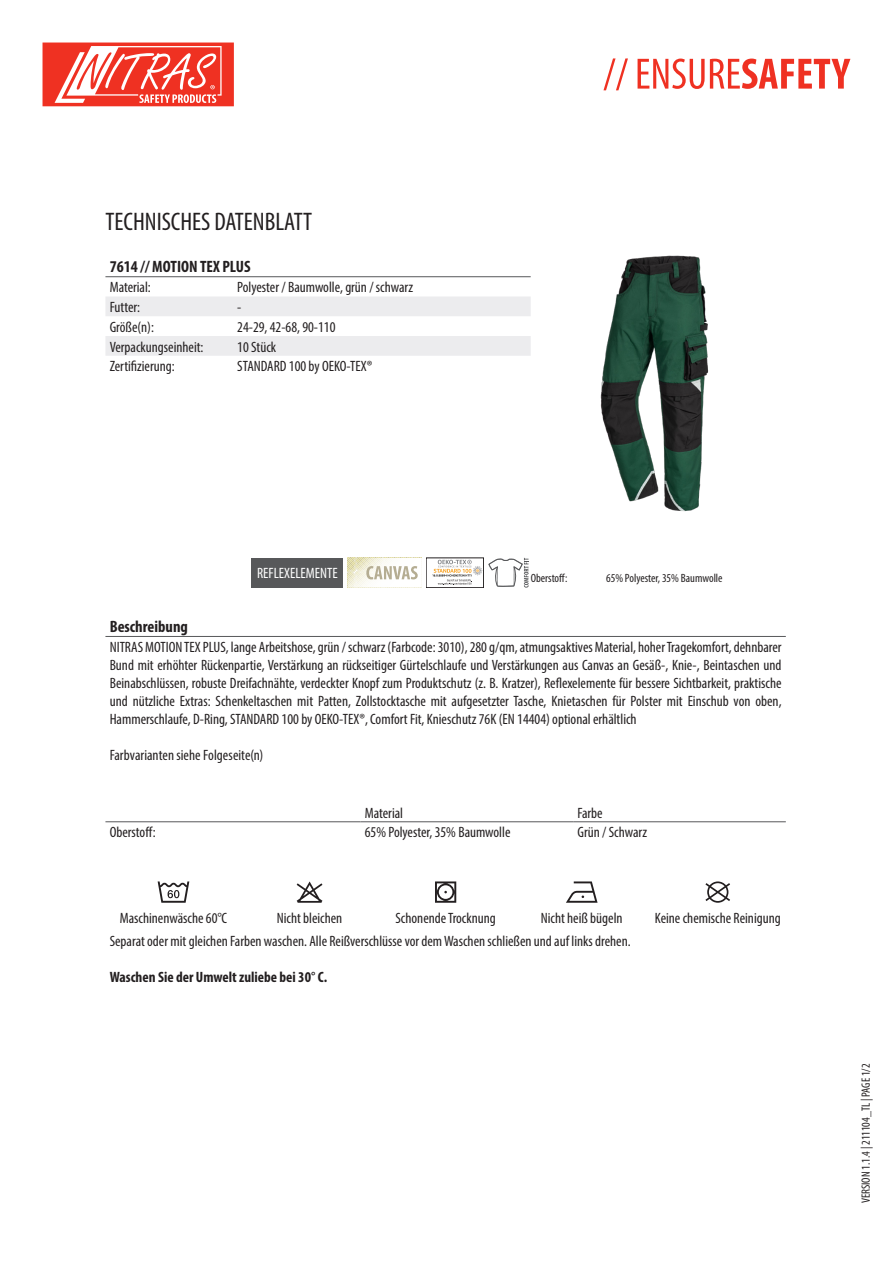
<style>
.page{position:relative;width:893px;height:1263px;background:#fff}
.page>*{position:absolute;margin:0;border:0;box-sizing:border-box;transform-origin:0 0}
.t1{font:condensed 25.5px "Myriad Pro";color:#231f20}
.t2{font:700 condensed 16.5px "Myriad Pro";color:#231f20}
.Headline_Nitras{font:condensed 15px/18px "Myriad Pro";color:#231f20;text-align:justify}
.t3{font:700 condensed 15px "Myriad Pro";color:#231f20}
.t4{font:condensed 15px "Myriad Pro";color:#fff}
.t5{font:condensed 12px "Myriad Pro";color:#231f20}
</style>
<div class="page">
<svg style="left:603px;top:58px;width:247px;height:32px"></svg>
<svg style="left:43px;top:43px;width:191px;height:63px"></svg>
<svg style="left:105px;top:297px;width:426px;height:59px"></svg>
<hr style="left:105px;top:276px;width:128px;height:1px;background:#57585a">
<hr style="left:233px;top:276px;width:298px;height:1px;background:#57585a">
<img style="left:600px;top:256px;width:109px;height:255px">
<div style="left:252px;top:558px;width:91px;height:30px;background:#57585a"></div>
<svg style="left:347px;top:558px;width:75px;height:30px"></svg>
<div style="left:426px;top:558px;width:58px;height:30px;border:1px solid #231f20"></div>
<svg style="left:432px;top:560px;width:50px;height:25px"></svg>
<svg style="left:488px;top:558px;width:41px;height:30px"></svg>
<hr style="left:105px;top:636px;width:681px;height:1px;background:#57585a">
<svg style="left:105px;top:822px;width:681px;height:1px"></svg>
<hr style="left:105px;top:821px;width:256px;height:1px;background:#57585a">
<hr style="left:361px;top:821px;width:212px;height:1px;background:#57585a">
<hr style="left:573px;top:821px;width:213px;height:1px;background:#57585a">
<svg style="left:158px;top:881px;width:31px;height:22px"></svg>
<svg style="left:297px;top:881px;width:25px;height:22px"></svg>
<svg style="left:435px;top:881px;width:21px;height:22px"></svg>
<svg style="left:566px;top:881px;width:32px;height:22px"></svg>
<svg style="left:705px;top:881px;width:25px;height:22px"></svg>
<p class="t1" style="left:105px;top:206px;width:208px">TECHNISCHES DATENBLATT</p>
<p class="t2" style="left:110px;top:257px;width:142px">7614 // MOTION TEX PLUS</p>
<p class="Headline_Nitras" style="left:110px;top:278px;width:43px">Material:</p>
<p class="Headline_Nitras" style="left:237px;top:278px;width:177px">Polyester / Baumwolle, grün / schwarz</p>
<p class="Headline_Nitras" style="left:110px;top:298px;width:32px">Futter:</p>
<p class="Headline_Nitras" style="left:237px;top:298px;width:6px">-</p>
<p class="Headline_Nitras" style="left:110px;top:318px;width:46px">Größe(n):</p>
<p class="Headline_Nitras" style="left:237px;top:318px;width:100px">24-29, 42-68, 90-110</p>
<p class="Headline_Nitras" style="left:110px;top:337px;width:95px">Verpackungseinheit:</p>
<p class="Headline_Nitras" style="left:237px;top:337px;width:40px">10 Stück</p>
<p class="Headline_Nitras" style="left:110px;top:357px;width:67px">Zertifizierung:</p>
<p class="Headline_Nitras" style="left:237px;top:357px;width:136px">STANDARD 100 by OEKO-TEX®</p>
<p class="t4" style="left:257px;top:564px;width:82px">REFLEXELEMENTE</p>
<p class="t5" style="left:531px;top:570px;width:38px">Oberstoff:</p>
<p class="t5" style="left:606px;top:570px;width:118px">65% Polyester, 35% Baumwolle</p>
<p class="t2" style="left:110px;top:616px;width:80px">Beschreibung</p>
<p class="Headline_Nitras" style="left:110px;top:638px;width:673px">NITRAS MOTION TEX PLUS, lange Arbeitshose, grün / schwarz (Farbcode: 3010), 280 g/qm, atmungsaktives Material, hoher Tragekomfort, dehnbarer Bund mit erhöhter Rückenpartie, Verstärkung an rückseitiger Gürtelschlaufe und Verstärkungen aus Canvas an Gesäß-, Knie-, Beintaschen und Beinabschlüssen, robuste Dreifachnähte, verdeckter Knopf zum Produktschutz (z. B. Kratzer), Reflexelemente für bessere Sichtbarkeit, praktische und nützliche Extras: Schenkeltaschen mit Patten, Zollstocktasche mit aufgesetzter Tasche, Knietaschen für Polster mit Einschub von oben, Hammerschlaufe, D-Ring, STANDARD 100 by OEKO-TEX®, Comfort Fit, Knieschutz 76K (EN 14404) optional erhältlich</p>
<p class="Headline_Nitras" style="left:110px;top:746px;width:155px">Farbvarianten siehe Folgeseite(n)</p>
<p class="Headline_Nitras" style="left:365px;top:803px;width:40px">Material</p>
<p class="Headline_Nitras" style="left:577px;top:803px;width:27px">Farbe</p>
<p class="Headline_Nitras" style="left:110px;top:823px;width:47px">Oberstoff:</p>
<p class="Headline_Nitras" style="left:365px;top:823px;width:147px">65% Polyester, 35% Baumwolle</p>
<p class="Headline_Nitras" style="left:577px;top:823px;width:71px">Grün / Schwarz</p>
<p class="Headline_Nitras" style="left:120px;top:909px;width:109px">Maschinenwäsche 60°C</p>
<p class="Headline_Nitras" style="left:277px;top:909px;width:67px">Nicht bleichen</p>
<p class="Headline_Nitras" style="left:395px;top:909px;width:102px">Schonende Trocknung</p>
<p class="Headline_Nitras" style="left:541px;top:909px;width:83px">Nicht heiß bügeln</p>
<p class="Headline_Nitras" style="left:655px;top:909px;width:128px">Keine chemische Reinigung</p>
<p class="Headline_Nitras" style="left:110px;top:932px;width:522px">Separat oder mit gleichen Farben waschen. Alle Reißverschlüsse vor dem Waschen schließen und auf links drehen.</p>
<p class="t3" style="left:110px;top:967px;width:219px">Waschen Sie der Umwelt zuliebe bei 30° C.</p>
<p class="t5" style="left:859px;top:1203px;width:141px;rotate:-90deg">VERSION 1.1.4 | 211104_TL | PAGE 1/2</p>
</div>
